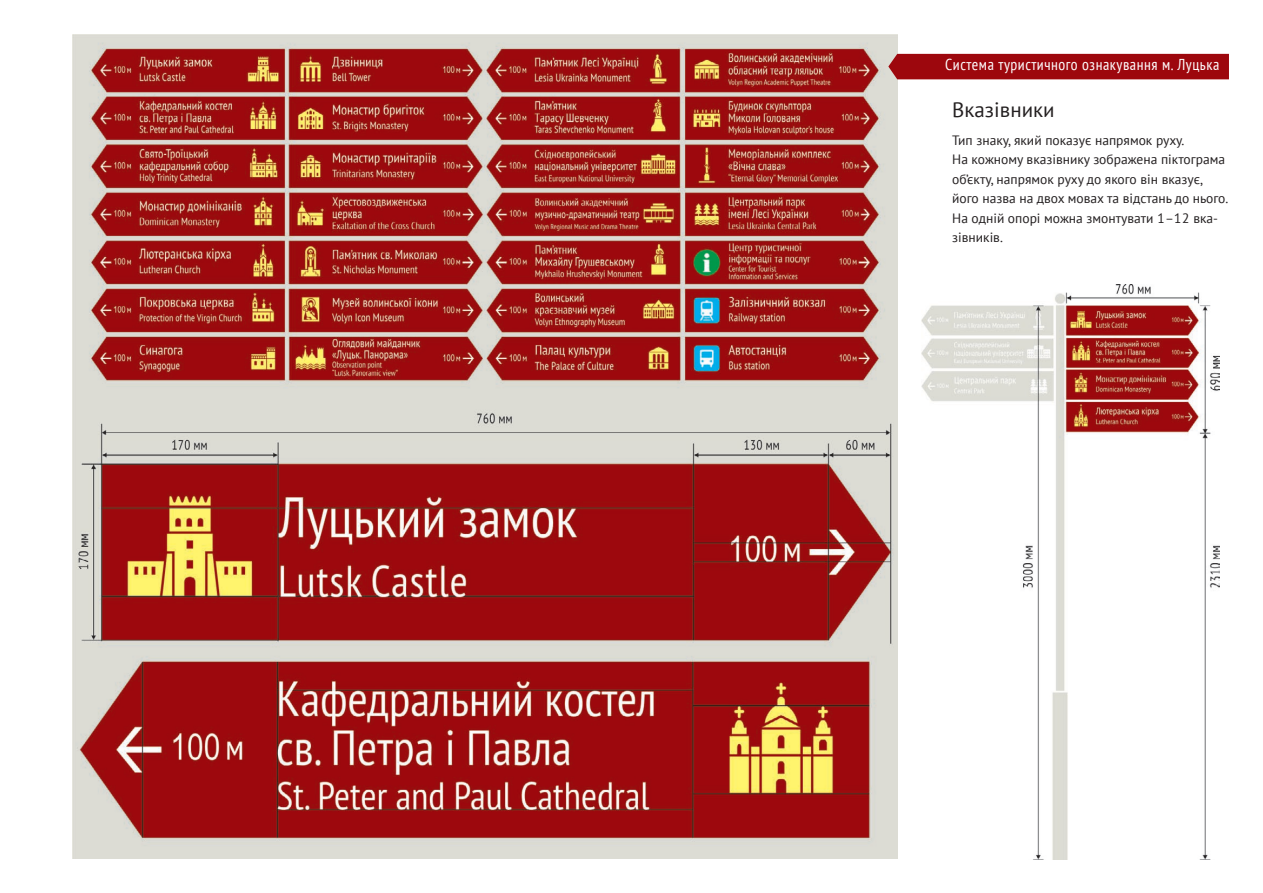
<style>
.page{position:relative;width:1263px;height:893px;background:#fff}
.page>*{position:absolute;margin:0;border:0;box-sizing:border-box;transform-origin:0 0}
.t1{font:21px "PT Sans";color:#231f20}
.t2{font:condensed 15.75px "PT Sans";letter-spacing:.035em;color:#fff}
.t3{font:13.5px/19.5px "PT Sans";color:#231f20}
</style>
<div class="page">
<img style="left:72px;top:34px;width:825px;height:825px">
<div style="left:888px;top:54px;width:341px;height:25px;background:#9d070d"></div>
<img style="left:921px;top:284px;width:299px;height:575px">
<p class="t2" style="left:945px;top:55px;width:276px">Cистема туристичного ознакування м. Луцька</p>
<h1 class="t1" style="left:952px;top:96px;width:104px">Вказівники</h1>
<p class="t3" style="left:952px;top:130px;width:277px">Тип знаку, який показує напрямок руху.<br>На кожному вказівнику зображена піктограма об’єкту, напрямок руху до якого він вказує, його назва на двох мовах та відстань до нього.<br>На одній опорі можна змонтувати 1–12 вка&shy;зівників.</p>
</div>
